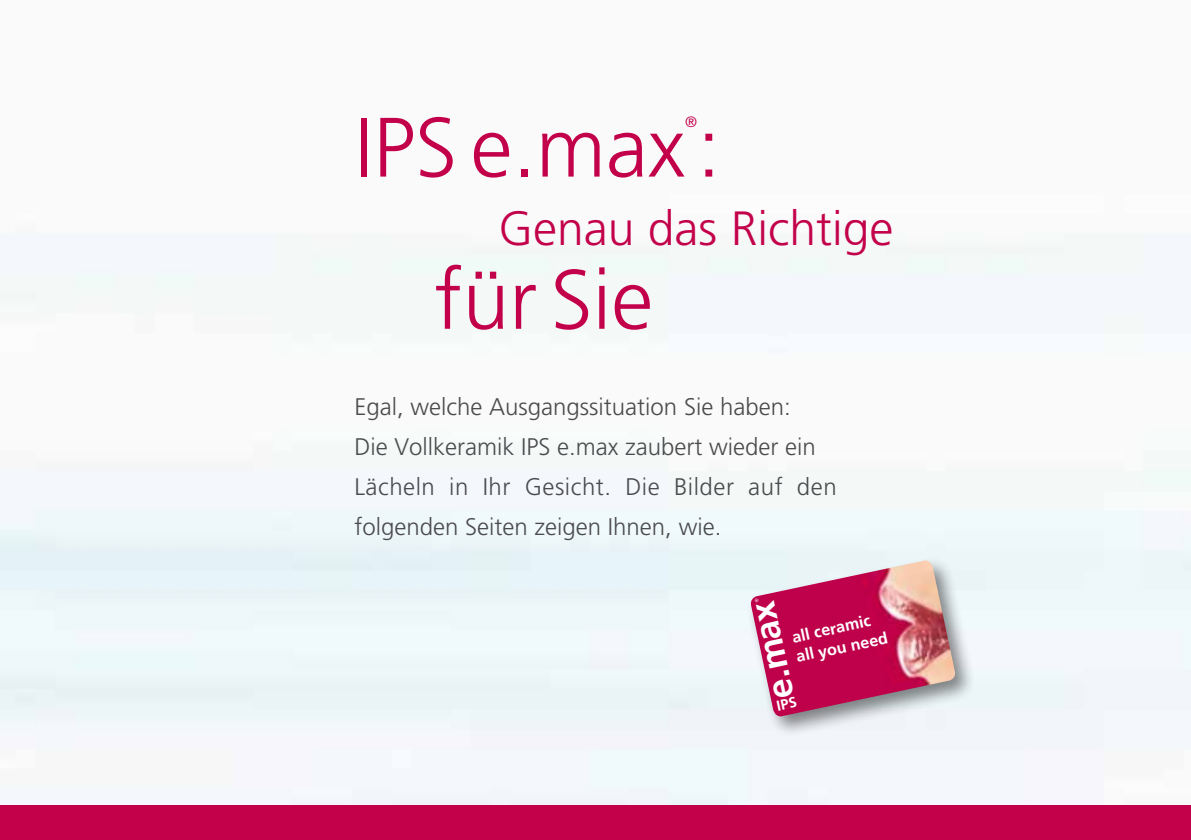
<style>
.page{position:relative;width:1191px;height:840px;background:#fff}
.page>*{position:absolute;margin:0;border:0;box-sizing:border-box;transform-origin:0 0}
.t1{font:300 84px "Frutiger";color:#c3004a}
.t2{font:300 48px "Frutiger";color:#c3004a}
.t3{font:700 35.6px "Frutiger";color:#fff}
.t4{font:300 24px/40px "Frutiger";color:#4b4b4d}
.t5{font:700 16.2px/20px "Frutiger";color:#fff}
.t6{font:300 15px "Frutiger";color:#c3004a}
</style>
<div class="page">
<div style="left:0;top:805px;width:1191px;height:34px;background:#c3004a"></div>
<div style="left:745px;top:554px;width:230px;height:181px;background:#000;opacity:.47"></div>
<img style="left:750px;top:560px;width:206px;height:156px">
<svg style="left:776px;top:696px;width:21px;height:14px"></svg>
<svg style="left:754px;top:598px;width:5px;height:4px"></svg>
<p class="t6" style="left:685px;top:113px;width:13px">®</p>
<h1 class="t1" style="left:354px;top:100px;width:367px">IPS e.max:</h1>
<h2 class="t2" style="left:498px;top:201px;width:396px">Genau das Richtige</h2>
<h1 class="t1" style="left:434px;top:252px;width:220px">für Sie</h1>
<p class="t4" style="left:354px;top:387px;width:484px">Egal, welche Ausgangssituation Sie haben:<br>Die Vollkeramik IPS e.max zaubert wieder ein Lächeln in Ihr Gesicht. Die Bilder auf den folgenden Seiten zeigen Ihnen, wie.</p>
<h3 class="t3" style="left:761px;top:702px;width:101px;rotate:-102deg">e.max</h3>
<p class="t5" style="left:790px;top:627px;width:95px;rotate:-12deg">all ceramic all you need</p>
</div>
